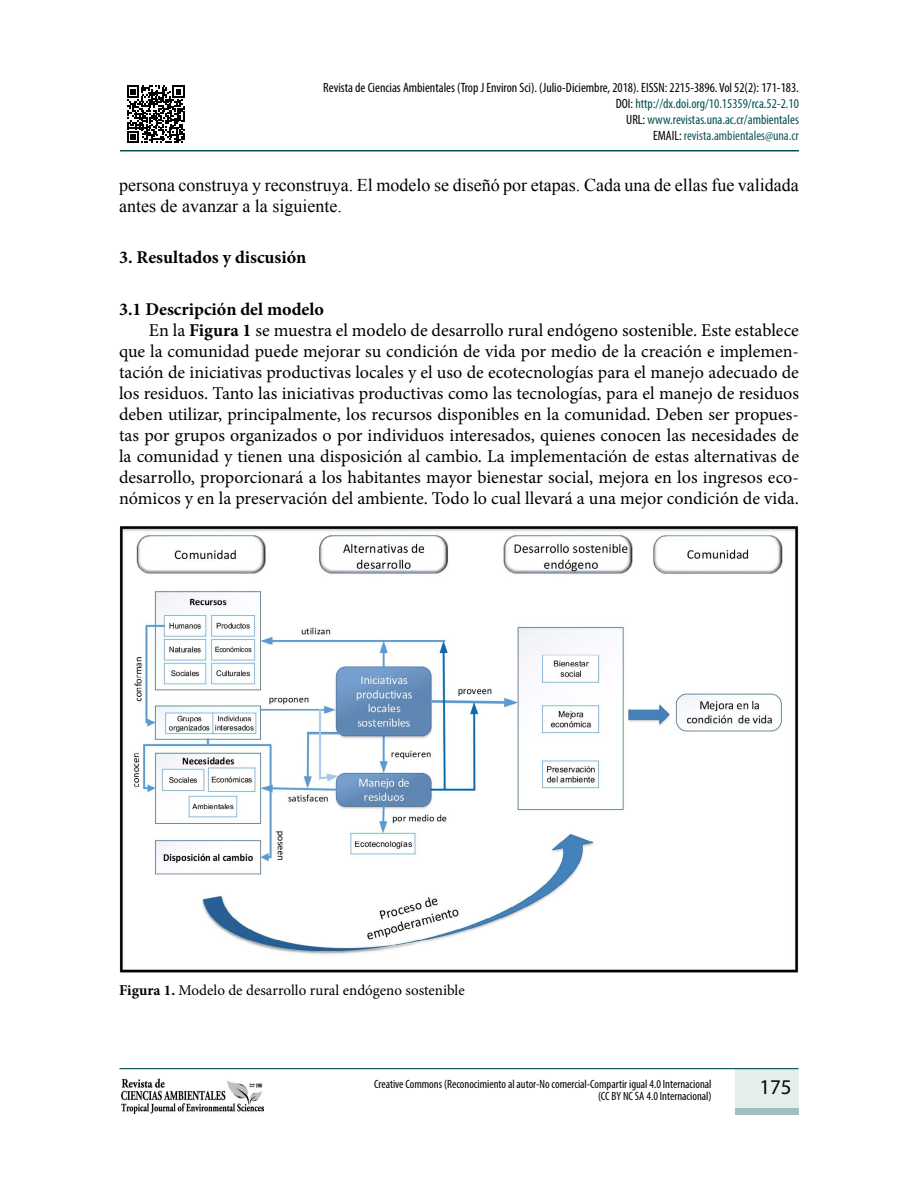
<style>
.page{position:relative;width:918px;height:1188px;background:#fff}
.page>*{position:absolute;margin:0;border:0;box-sizing:border-box;transform-origin:0 0}
.t1{font:21px "Myriad Pro";color:#000}
.t2{font:18px "Minion Pro";color:#000}
.t3{font:18px/21px "Times New Roman";color:#000}
.t4{font:700 18px "Minion Pro";color:#000}
.t5{font:15px "Minion Pro";color:#000}
.t6{font:condensed 13.5px/16.2px "Myriad Pro";color:#000;text-align:right}
.t7{font:condensed 12px/12px "Myriad Pro";color:#000;text-align:right}
.s1{color:#00524d}
.s2{color:#165955}
.s3{font-weight:700}
</style>
<div class="page">
<hr style="left:120px;top:150px;width:679px;height:1px;background:#00524d">
<hr style="left:119px;top:1068px;width:680px;height:1px;background:#00524d">
<div style="left:735px;top:1068px;width:64px;height:46px;background:#e6eeed"></div>
<div style="left:735px;top:1108px;width:64px;height:6px;background:#a1bfbd"></div>
<img style="left:121px;top:1079px;width:143px;height:34px">
<svg style="left:127px;top:86px;width:57px;height:57px"></svg>
<img style="left:120px;top:526px;width:678px;height:447px">
<p class="t6" style="left:323px;top:79px;width:477px">Revista de Ciencias Ambientales (Trop J Environ Sci). (Julio-Diciembre, 2018). EISSN: 2215-3896. Vol 52(2): 171-183.<br>DOI: <span class="s1">http://dx.doi.org/10.15359/rca.52-2.10<br></span>URL: <span class="s1">www.revistas.una.ac.cr/ambientales<br></span>EMAIL: <span class="s2">revista.ambientales@una.cr</span></p>
<p class="t3" style="left:119px;top:174px;width:681px">persona construya y reconstruya. El modelo se diseñó por etapas. Cada una de ellas fue validada antes de avanzar a la siguiente.</p>
<p class="t4" style="left:119px;top:245px;width:189px">3. Resultados y discusión</p>
<p class="t4" style="left:119px;top:296px;width:206px">3.1 Descripción del modelo</p>
<p class="t2" style="left:149px;top:318px;width:652px">En la <span class="s3">Figura 1</span> se muestra el modelo de desarrollo rural endógeno sostenible. Este establece</p>
<p class="t2" style="left:119px;top:339px;width:681px">que la comunidad puede mejorar su condición de vida por medio de la creación e implemen-</p>
<p class="t2" style="left:119px;top:360px;width:681px">tación de iniciativas productivas locales y el uso de ecotecnologías para el manejo adecuado de</p>
<p class="t2" style="left:119px;top:381px;width:681px">los residuos. Tanto las iniciativas productivas como las tecnologías, para el manejo de residuos</p>
<p class="t2" style="left:119px;top:402px;width:681px">deben utilizar, principalmente, los recursos disponibles en la comunidad. Deben ser propues-</p>
<p class="t2" style="left:119px;top:423px;width:681px">tas por grupos organizados o por individuos interesados, quienes conocen las necesidades de</p>
<p class="t2" style="left:119px;top:444px;width:681px">la comunidad y tienen una disposición al cambio. La implementación de estas alternativas de</p>
<p class="t2" style="left:119px;top:465px;width:681px">desarrollo, proporcionará a los habitantes mayor bienestar social, mejora en los ingresos eco-</p>
<p class="t2" style="left:119px;top:486px;width:681px">nómicos y en la preservación del ambiente. Todo lo cual llevará a una mejor condición de vida.</p>
<p class="t5" style="left:119px;top:980px;width:347px"><span class="s3">Figura 1.</span> Modelo de desarrollo rural endógeno sostenible</p>
<p class="t7" style="left:374px;top:1078px;width:339px">Creative Commons (Reconocimiento al autor-No comercial-Compartir igual 4.0 Internacional (CC BY NC SA 4.0 Internacional)</p>
<p class="t1" style="left:759px;top:1074px;width:34px">175</p>
</div>
